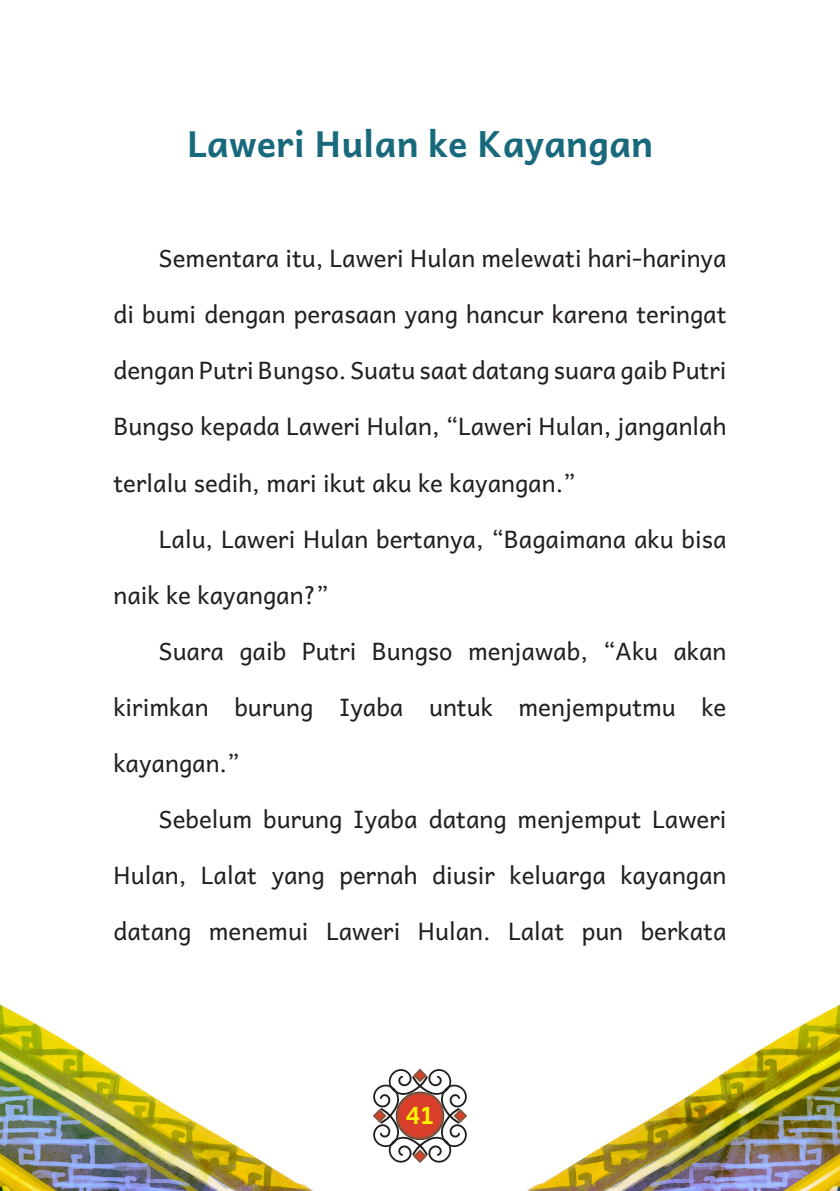
<style>
.page{position:relative;width:840px;height:1191px;background:#fff}
.page>*{position:absolute;margin:0;border:0;box-sizing:border-box;transform-origin:0 0}
._00_Judul{font:700 36px "Andika New Basic";color:#18697c}
._02_Teks_Isi{font:24px "Andika New Basic";color:#231f20}
.t1{font:700 24px "Andika New Basic";color:#fff101}
</style>
<div class="page">
<img style="left:0;top:1004px;width:839px;height:187px">
<div style="left:366px;top:1062px;width:108px;height:108px;background:#fff;border-radius:50%"></div>
<div style="left:365px;top:1061px;width:110px;height:110px;border:2px solid #fff;border-radius:50%"></div>
<svg style="left:371px;top:1067px;width:97px;height:97px"></svg>
<p class="_00_Judul" style="left:187px;top:111px;width:467px">Laweri Hulan ke Kayangan</p>
<p class="_02_Teks_Isi" style="left:159px;top:237px;width:569px">Sementara itu, Laweri Hulan melewati hari-harinya</p>
<p class="_02_Teks_Isi" style="left:113px;top:293px;width:614px">di bumi dengan perasaan yang hancur karena teringat</p>
<p class="_02_Teks_Isi" style="left:113px;top:349px;width:614px">dengan Putri Bungso. Suatu saat datang suara gaib Putri</p>
<p class="_02_Teks_Isi" style="left:113px;top:405px;width:614px">Bungso kepada Laweri Hulan, “Laweri Hulan, janganlah</p>
<p class="_02_Teks_Isi" style="left:113px;top:461px;width:463px">terlalu sedih, mari ikut aku ke kayangan.”</p>
<p class="_02_Teks_Isi" style="left:159px;top:517px;width:568px">Lalu, Laweri Hulan bertanya, “Bagaimana aku bisa</p>
<p class="_02_Teks_Isi" style="left:113px;top:573px;width:216px">naik ke kayangan?”</p>
<p class="_02_Teks_Isi" style="left:159px;top:629px;width:568px">Suara gaib Putri Bungso menjawab, “Aku akan</p>
<p class="_02_Teks_Isi" style="left:113px;top:685px;width:614px">kirimkan burung Iyaba untuk menjemputmu ke</p>
<p class="_02_Teks_Isi" style="left:113px;top:741px;width:127px">kayangan.”</p>
<p class="_02_Teks_Isi" style="left:159px;top:797px;width:568px">Sebelum burung Iyaba datang menjemput Laweri</p>
<p class="_02_Teks_Isi" style="left:113px;top:853px;width:614px">Hulan, Lalat yang pernah diusir keluarga kayangan</p>
<p class="_02_Teks_Isi" style="left:113px;top:909px;width:614px">datang menemui Laweri Hulan. Lalat pun berkata</p>
<p class="t1" style="left:405px;top:1093px;width:30px">41</p>
</div>
